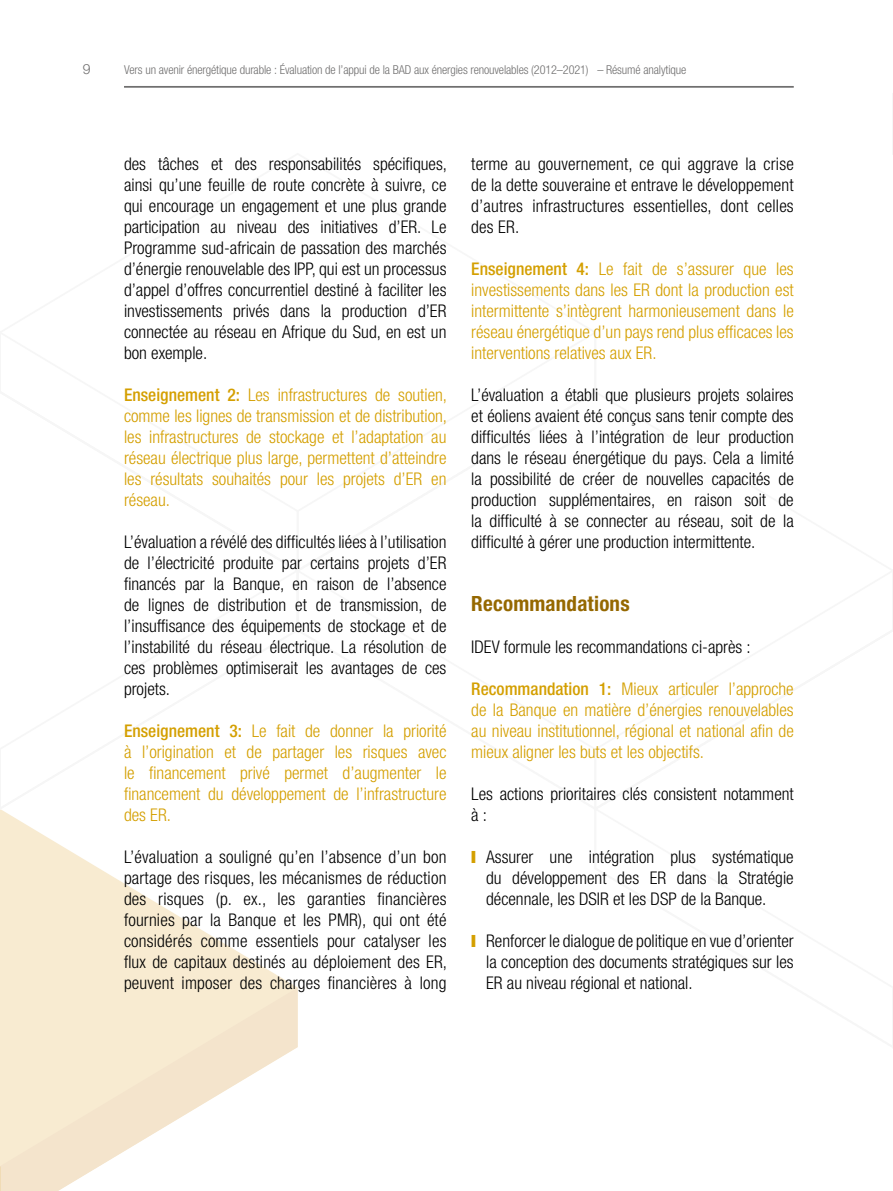
<style>
.page{position:relative;width:893px;height:1191px;background:#fff}
.page>*{position:absolute;margin:0;border:0;box-sizing:border-box;transform-origin:0 0}
.t1{font:700 condensed 21px "Helvetica Neue LT Std";letter-spacing:.01em;color:#956800}
.t2{font:300 condensed 17.5px/21px "Helvetica Neue LT Std";color:#000;text-align:justify}
.t3{font:300 condensed 17.5px/21px "Helvetica Neue LT Std";color:#d49f00;text-align:justify}
.t4{font:300 14px "Helvetica Neue LT Std";color:#706f6f}
.t5{font:300 condensed 12.25px "Helvetica Neue LT Std";letter-spacing:-.01em;color:#706f6f}
.s1{font-weight:500}
.s2{color:#d49f00}
</style>
<div class="page">
<svg style="left:0;top:811px;width:296px;height:176px;fill:#f8ebd1"></svg>
<svg style="left:0;top:987px;width:298px;height:204px;fill:#f8ebd1"></svg>
<hr style="left:124px;top:86px;width:670px;height:2px;background:#706f6f">
<p class="t4" style="left:83px;top:61px;width:9px">9</p>
<p class="t5" style="left:124px;top:63px;width:564px">Vers un avenir énergétique durable : Évaluation de l’appui de la BAD aux énergies renouvelables (2012–2021) – Résumé analytique</p>
<p class="t2" style="left:124px;top:153px;width:325px">des tâches et des responsabilités spécifiques, ainsi qu’une feuille de route concrète à suivre, ce qui encourage un engagement et une plus grande participation au niveau des initiatives d’ER. Le Programme sud-africain de passation des marchés d’énergie renouvelable des IPP, qui est un processus d’appel d’offres concurrentiel destiné à faciliter les investissements privés dans la production d’ER connectée au réseau en Afrique du Sud, en est un bon exemple.</p>
<p class="t3" style="left:124px;top:384px;width:325px"><span class="s1">Enseignement 2:</span> Les infrastructures de soutien, comme les lignes de transmission et de distribution, les infrastructures de stockage et l’adaptation au réseau électrique plus large, permettent d’atteindre les résultats souhaités pour les projets d’ER en réseau.</p>
<p class="t2" style="left:124px;top:531px;width:324px">L’évaluation a révélé des difficultés liées à l’utilisation de l’électricité produite par certains projets d’ER financés par la Banque, en raison de l’absence de lignes de distribution et de transmission, de l’insuffisance des équipements de stockage et de l’instabilité du réseau électrique. La résolution de ces problèmes optimiserait les avantages de ces projets.</p>
<p class="t3" style="left:124px;top:720px;width:324px"><span class="s1">Enseignement 3:</span> Le fait de donner la priorité à l’origination et de partager les risques avec le financement privé permet d’augmenter le financement du développement de l’infrastructure des ER.</p>
<p class="t2" style="left:124px;top:846px;width:325px">L’évaluation a souligné qu’en l’absence d’un bon partage des risques, les mécanismes de réduction des risques (p. ex., les garanties financières fournies par la Banque et les PMR), qui ont été considérés comme essentiels pour catalyser les flux de capitaux destinés au déploiement des ER, peuvent imposer des charges financières à long</p>
<p class="t2" style="left:471px;top:153px;width:324px">terme au gouvernement, ce qui aggrave la crise de la dette souveraine et entrave le développement d’autres infrastructures essentielles, dont celles des ER.</p>
<p class="t3" style="left:471px;top:258px;width:324px"><span class="s1">Enseignement 4:</span> Le fait de s’assurer que les investissements dans les ER dont la production est intermittente s’intègrent harmonieusement dans le réseau énergétique d’un pays rend plus efficaces les interventions relatives aux ER.</p>
<p class="t2" style="left:471px;top:384px;width:324px">L’évaluation a établi que plusieurs projets solaires et éoliens avaient été conçus sans tenir compte des difficultés liées à l’intégration de leur production dans le réseau énergétique du pays. Cela a limité la possibilité de créer de nouvelles capacités de production supplémentaires, en raison soit de la difficulté à se connecter au réseau, soit de la difficulté à gérer une production intermittente.</p>
<p class="t1" style="left:471px;top:591px;width:160px">Recommandations</p>
<p class="t2" style="left:471px;top:636px;width:281px">IDEV formule les recommandations ci-après :</p>
<p class="t3" style="left:471px;top:678px;width:324px"><span class="s1">Recommandation 1:</span> Mieux articuler l’approche de la Banque en matière d’énergies renouvelables au niveau institutionnel, régional et national afin de mieux aligner les buts et les objectifs.</p>
<p class="t2" style="left:471px;top:783px;width:324px">Les actions prioritaires clés consistent notamment à :</p>
<p class="t2" style="left:486px;top:846px;width:309px;text-indent:-15px"><span class="s2">❙</span> Assurer une intégration plus systématique du développement des ER dans la Stratégie décennale, les DSIR et les DSP de la Banque.</p>
<p class="t2" style="left:486px;top:930px;width:309px;text-indent:-15px"><span class="s2">❙</span> Renforcer le dialogue de politique en vue d’orienter la conception des documents stratégiques sur les ER au niveau régional et national.</p>
</div>
